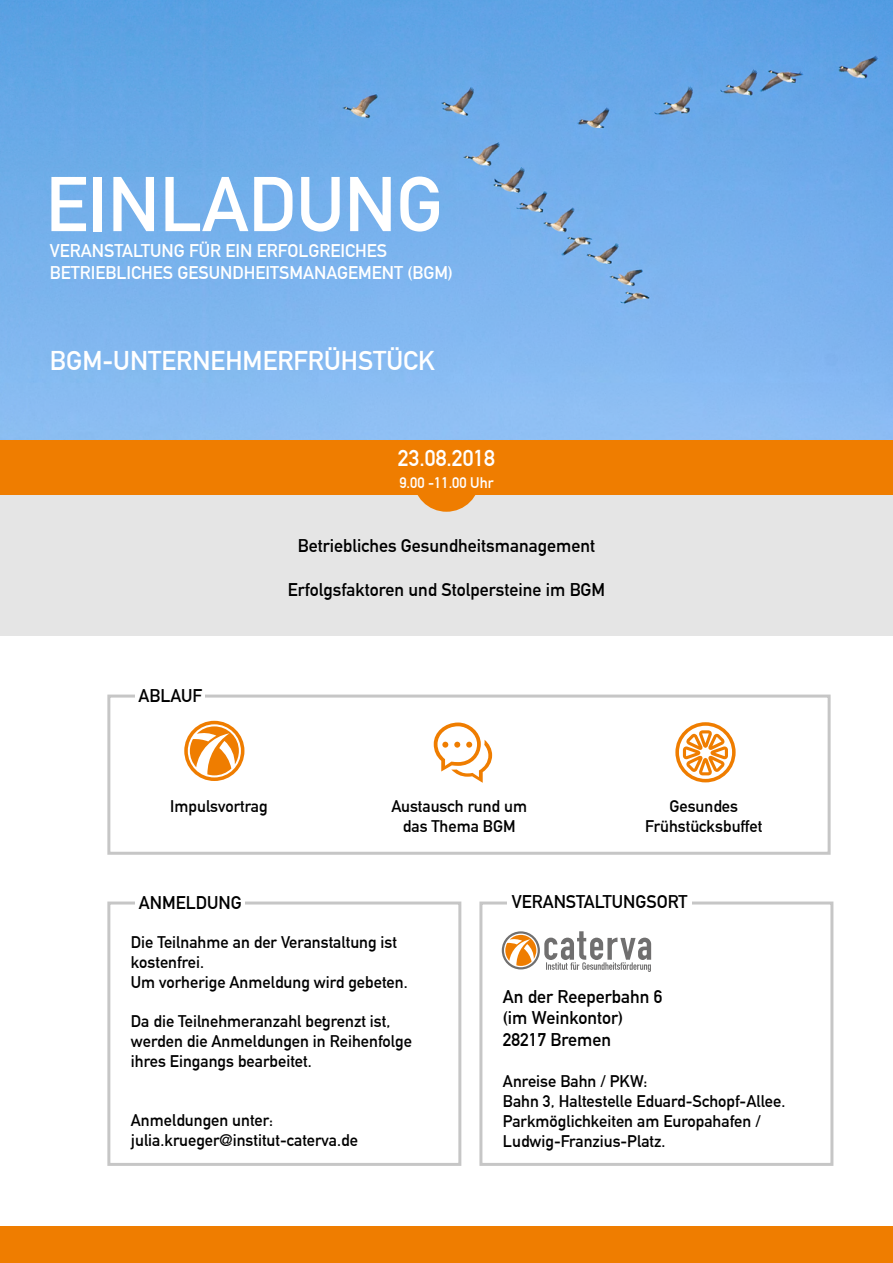
<style>
.page{position:relative;width:893px;height:1263px;background:#fff}
.page>*{position:absolute;margin:0;border:0;box-sizing:border-box;transform-origin:0 0}
.t1{font:700 76.05px "DIN Alternate";color:#fff}
.t2{font:700 26.55px "DIN Alternate";color:#fff}
.t3{font:700 22.5px "DIN Alternate";color:#fff}
.t4{font:700 18px/21.6px "DIN Alternate";color:#000}
.t5{font:700 18px/21.6px "DIN Alternate";color:#fff}
.t6{font:700 16.5px/19.8px "DIN Alternate";color:#000}
.t7{font:700 15px "DIN Alternate";color:#fff}
</style>
<div class="page">
<img style="left:0;top:0;width:893px;height:440px">
<div style="left:107px;top:694px;width:724px;height:161px;border:3px solid #c6c6c6"></div>
<div style="left:136px;top:688px;width:69px;height:16px;background:#fff"></div>
<div style="left:0;top:440px;width:893px;height:196px;background:#e5e5e5"></div>
<div style="left:0;top:440px;width:893px;height:54px;background:#ef7d00"></div>
<div style="left:413px;top:445px;width:67px;height:67px;background:#ef7d00;border-radius:50%"></div>
<div style="left:107px;top:901px;width:354px;height:265px;border:3px solid #c6c6c6"></div>
<div style="left:136px;top:895px;width:109px;height:17px;background:#fff"></div>
<div style="left:0;top:1227px;width:893px;height:36px;background:#ef7d00"></div>
<div style="left:479px;top:901px;width:354px;height:265px;border:3px solid #c6c6c6"></div>
<div style="left:507px;top:894px;width:185px;height:20px;background:#fff"></div>
<svg style="left:502px;top:931px;width:149px;height:41px"></svg>
<svg style="left:434px;top:722px;width:58px;height:61px"></svg>
<svg style="left:184px;top:721px;width:60px;height:60px"></svg>
<svg style="left:675px;top:722px;width:61px;height:60px"></svg>
<h1 class="t1" style="left:46px;top:146px;width:399px">EINLADUNG</h1>
<p class="t5" style="left:50px;top:239px;width:404px">VERANSTALTUNG FÜR EIN ERFOLGREICHES<br>BETRIEBLICHES GESUNDHEITSMANAGEMENT (BGM)</p>
<h2 class="t2" style="left:50px;top:340px;width:386px">BGM-UNTERNEHMERFRÜHSTÜCK</h2>
<h3 class="t3" style="left:398px;top:441px;width:99px">23.08.2018</h3>
<p class="t7" style="left:399px;top:471px;width:96px">9.00 -11.00 Uhr</p>
<p class="t4" style="left:139px;top:683px;width:65px">ABLAUF</p>
<p class="t4" style="left:298px;top:534px;width:299px">Betriebliches Gesundheitsmanagement</p>
<p class="t4" style="left:288px;top:577px;width:319px">Erfolgsfaktoren und Stolpersteine im BGM</p>
<p class="t6" style="left:170px;top:795px;width:99px">Impulsvortrag</p>
<p class="t6" style="left:391px;top:795px;width:137px;text-align:center">Austausch rund um das Thema BGM</p>
<p class="t6" style="left:645px;top:795px;width:119px;text-align:center">Gesundes<br>Frühstücksbuffet</p>
<p class="t4" style="left:139px;top:890px;width:104px">ANMELDUNG</p>
<p class="t6" style="left:131px;top:931px;width:278px">Die Teilnahme an der Veranstaltung ist kostenfrei.<br>Um vorherige Anmeldung wird gebeten.</p>
<p class="t6" style="left:131px;top:1010px;width:282px">Da die Teilnehmeranzahl begrenzt ist, werden die Anmeldungen in Reihenfolge ihres Eingangs bearbeitet.</p>
<p class="t6" style="left:131px;top:1109px;width:229px">Anmeldungen unter: julia.krueger@institut-caterva.de</p>
<p class="t4" style="left:512px;top:889px;width:177px">VERANSTALTUNGSORT</p>
<p class="t4" style="left:503px;top:984px;width:161px">An der Reeperbahn 6 (im Weinkontor)<br>28217 Bremen</p>
<p class="t6" style="left:503px;top:1070px;width:284px">Anreise Bahn / PKW:<br>Bahn 3, Haltestelle Eduard-Schopf-Allee.<br>Parkmöglichkeiten am Europahafen /<br>Ludwig-Franzius-Platz.</p>
</div>
